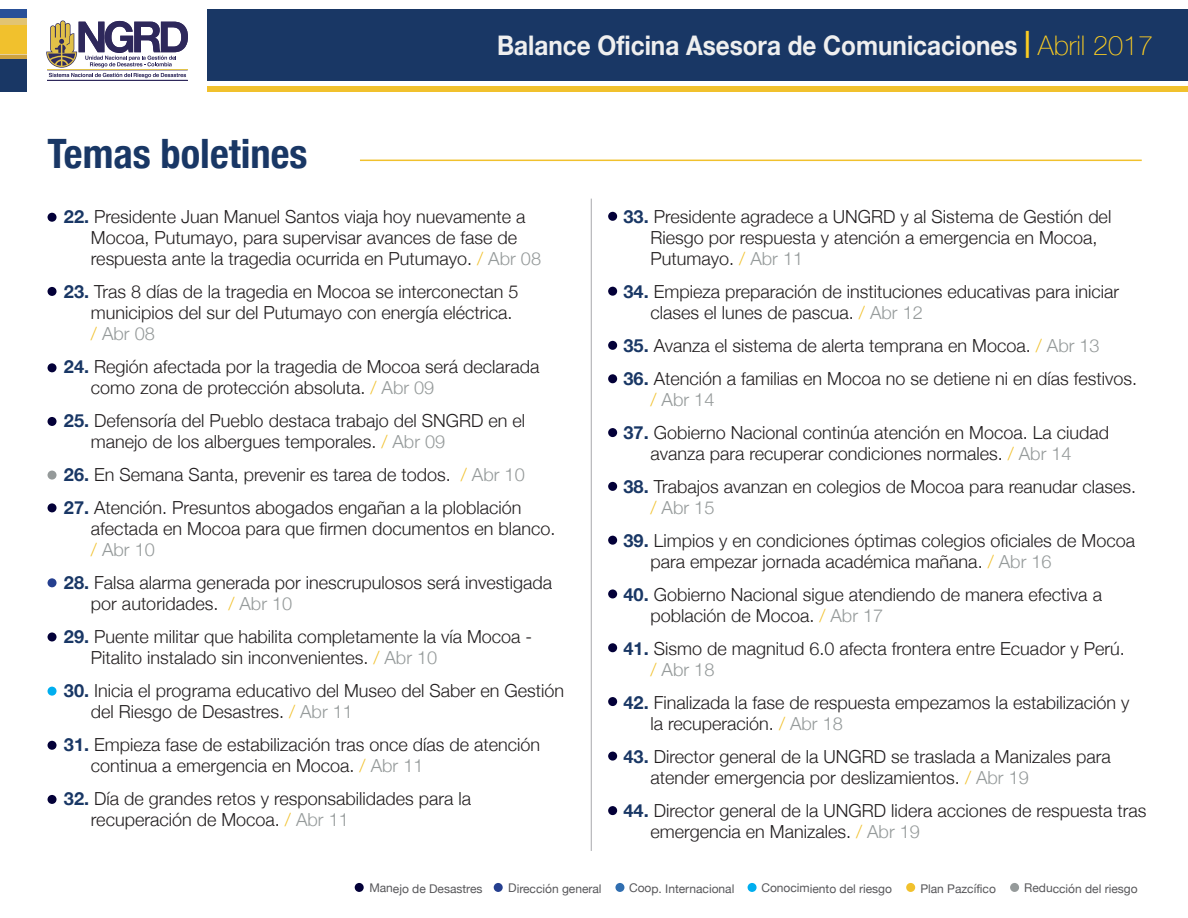
<style>
.page{position:relative;width:1188px;height:918px;background:#fff}
.page>*{position:absolute;margin:0;border:0;box-sizing:border-box;transform-origin:0 0}
.t1{font:700 condensed 40.5px "Helvetica Neue";color:#193765}
.t2{font:700 27px "Helvetica Neue";color:#efefef;scale:.9 1}
.t3{font:300 18px/21px "Helvetica Neue";color:#231f20}
.t4{font:12px "Helvetica Neue";letter-spacing:-.005em;color:#57575a}
.s1{color:#fdce22}
.s2{font-weight:100;color:#fdce22}
.s3{font-weight:700;color:#193765}
.s4{color:#f1c12d}
.s5{color:#959a9a}
</style>
<div class="page">
<hr style="left:360px;top:160px;width:782px;height:1px;background:#f1c12d">
<hr style="left:591px;top:199px;width:1px;height:652px;background:#a8a9ad">
<div style="left:47px;top:213px;width:10px;height:9px;background:#030038;border-radius:50%"></div>
<div style="left:47px;top:287px;width:10px;height:9px;background:#030038;border-radius:50%"></div>
<div style="left:47px;top:363px;width:10px;height:9px;background:#030038;border-radius:50%"></div>
<div style="left:47px;top:417px;width:10px;height:9px;background:#030038;border-radius:50%"></div>
<svg style="left:47px;top:503px;width:10px;height:10px"></svg>
<svg style="left:47px;top:632px;width:10px;height:10px"></svg>
<div style="left:47px;top:741px;width:10px;height:9px;background:#030038;border-radius:50%"></div>
<div style="left:47px;top:795px;width:10px;height:9px;background:#030038;border-radius:50%"></div>
<svg style="left:47px;top:470px;width:10px;height:10px"></svg>
<div style="left:47px;top:578px;width:10px;height:9px;background:#253f8f;border-radius:50%"></div>
<svg style="left:47px;top:686px;width:10px;height:10px"></svg>
<div style="left:608px;top:212px;width:9px;height:9px;background:#030038;border-radius:50%"></div>
<div style="left:608px;top:287px;width:9px;height:9px;background:#030038;border-radius:50%"></div>
<div style="left:608px;top:341px;width:9px;height:9px;background:#030038;border-radius:50%"></div>
<div style="left:608px;top:374px;width:9px;height:9px;background:#030038;border-radius:50%"></div>
<div style="left:608px;top:428px;width:9px;height:9px;background:#030038;border-radius:50%"></div>
<div style="left:608px;top:482px;width:9px;height:9px;background:#030038;border-radius:50%"></div>
<div style="left:608px;top:536px;width:9px;height:9px;background:#030038;border-radius:50%"></div>
<div style="left:608px;top:589px;width:9px;height:10px;background:#030038;border-radius:50%"></div>
<div style="left:608px;top:643px;width:9px;height:9px;background:#030038;border-radius:50%"></div>
<div style="left:608px;top:697px;width:9px;height:9px;background:#030038;border-radius:50%"></div>
<div style="left:608px;top:751px;width:9px;height:10px;background:#030038;border-radius:50%"></div>
<div style="left:608px;top:806px;width:9px;height:9px;background:#030038;border-radius:50%"></div>
<div style="left:0;top:18px;width:27px;height:9px;background:#e2c472"></div>
<svg style="left:0;top:54px;width:27px;height:6px"></svg>
<div style="left:0;top:9px;width:27px;height:9px;background:#295098"></div>
<div style="left:0;top:25px;width:27px;height:29px;background:#f1c12d"></div>
<div style="left:0;top:60px;width:27px;height:32px;background:#193765"></div>
<div style="left:207px;top:9px;width:981px;height:72px;background:#193765"></div>
<div style="left:208px;top:87px;width:980px;height:5px;background:#f1c12d"></div>
<hr style="left:47px;top:80px;width:141px;height:1px;background:#2e285b">
<svg style="left:46px;top:20px;width:142px;height:58px"></svg>
<div style="left:494px;top:883px;width:9px;height:9px;background:#253f8f;border-radius:50%"></div>
<div style="left:615px;top:883px;width:10px;height:9px;background:#306eb0;border-radius:50%"></div>
<div style="left:355px;top:883px;width:9px;height:9px;background:#030038;border-radius:50%"></div>
<div style="left:906px;top:883px;width:9px;height:9px;background:#f1c12d;border-radius:50%"></div>
<div style="left:747px;top:883px;width:10px;height:9px;background:#00aeef;border-radius:50%"></div>
<div style="left:1010px;top:883px;width:9px;height:9px;background:#959a9a;border-radius:50%"></div>
<h1 class="t1" style="left:48px;top:120px;width:261px">Temas boletines</h1>
<h2 class="t2" style="left:497px;top:25px;width:730px">Balance Oficina Asesora de Comunicaciones <span class="s1">|</span> <span class="s2">Abril 2017</span></h2>
<p class="t3" style="left:91px;top:205px;width:452px;text-indent:-27px"><span class="s3">22.</span> Presidente Juan Manuel Santos viaja hoy nuevamente a<br>Mocoa, Putumayo, para supervisar avances de fase de respuesta ante la tragedia ocurrida en Putumayo. <span class="s4">/</span> <span class="s5">Abr 08</span></p>
<p class="t3" style="left:91px;top:280px;width:429px;text-indent:-27px"><span class="s3">23.</span> Tras 8 días de la tragedia en Mocoa se interconectan 5 municipios del sur del Putumayo con energía eléctrica. <span class="s4">/</span> <span class="s5">Abr 08</span></p>
<p class="t3" style="left:91px;top:355px;width:450px;text-indent:-27px"><span class="s3">24.</span> Región afectada por la tragedia de Mocoa será declarada como zona de protección absoluta. <span class="s4">/</span> <span class="s5">Abr 09</span></p>
<p class="t3" style="left:91px;top:409px;width:436px;text-indent:-27px"><span class="s3">25.</span> Defensoría del Pueblo destaca trabajo del SNGRD en el manejo de los albergues temporales. <span class="s4">/</span> <span class="s5">Abr 09</span></p>
<p class="t3" style="left:64px;top:463px;width:462px"><span class="s3">26.</span> En Semana Santa, prevenir es tarea de todos. <span class="s4">/</span> <span class="s5">Abr 10</span></p>
<p class="t3" style="left:91px;top:496px;width:466px;text-indent:-27px"><span class="s3">27.</span> Atención. Presuntos abogados engañan a la ploblación afectada en Mocoa para que firmen documentos en blanco. <span class="s4">/</span> <span class="s5">Abr 10</span></p>
<p class="t3" style="left:91px;top:571px;width:463px;text-indent:-27px"><span class="s3">28.</span> Falsa alarma generada por inescrupulosos será investigada por autoridades. <span class="s4">/</span> <span class="s5">Abr 10</span></p>
<p class="t3" style="left:91px;top:625px;width:443px;text-indent:-27px"><span class="s3">29.</span> Puente militar que habilita completamente la vía Mocoa -<br>Pitalito instalado sin inconvenientes. <span class="s4">/</span> <span class="s5">Abr 10</span></p>
<p class="t3" style="left:91px;top:679px;width:475px;text-indent:-27px"><span class="s3">30.</span> Inicia el programa educativo del Museo del Saber en Gestión del Riesgo de Desastres. <span class="s4">/</span> <span class="s5">Abr 11</span></p>
<p class="t3" style="left:91px;top:733px;width:451px;text-indent:-27px"><span class="s3">31.</span> Empieza fase de estabilización tras once días de atención continua a emergencia en Mocoa. <span class="s4">/</span> <span class="s5">Abr 11</span></p>
<p class="t3" style="left:91px;top:787px;width:382px;text-indent:-27px"><span class="s3">32.</span> Día de grandes retos y responsabilidades para la recuperación de Mocoa. <span class="s4">/</span> <span class="s5">Abr 11</span></p>
<p class="t3" style="left:651px;top:205px;width:462px;text-indent:-27px"><span class="s3">33.</span> Presidente agradece a UNGRD y al Sistema de Gestión del<br>Riesgo por respuesta y atención a emergencia en Mocoa,<br>Putumayo. <span class="s4">/</span> <span class="s5">Abr 11</span></p>
<p class="t3" style="left:651px;top:280px;width:470px;text-indent:-27px"><span class="s3">34.</span> Empieza preparación de instituciones educativas para iniciar clases el lunes de pascua. <span class="s4">/</span> <span class="s5">Abr 12</span></p>
<p class="t3" style="left:624px;top:334px;width:478px"><span class="s3">35.</span> Avanza el sistema de alerta temprana en Mocoa. <span class="s4">/</span> <span class="s5">Abr 13</span></p>
<p class="t3" style="left:651px;top:367px;width:488px;text-indent:-27px"><span class="s3">36.</span> Atención a familias en Mocoa no se detiene ni en días festivos. <span class="s4">/</span> <span class="s5">Abr 14</span></p>
<p class="t3" style="left:624px;top:421px;width:487px;text-align:center"><span class="s3">37.</span> Gobierno Nacional continúa atención en Mocoa. La ciudad avanza para recuperar condiciones normales. <span class="s4">/</span> <span class="s5">Abr 14</span></p>
<p class="t3" style="left:651px;top:475px;width:487px;text-indent:-27px"><span class="s3">38.</span> Trabajos avanzan en colegios de Mocoa para reanudar clases. <span class="s4">/</span> <span class="s5">Abr 15</span></p>
<p class="t3" style="left:651px;top:529px;width:486px;text-indent:-27px"><span class="s3">39.</span> Limpios y en condiciones óptimas colegios oficiales de Mocoa para empezar jornada académica mañana. <span class="s4">/</span> <span class="s5">Abr 16</span></p>
<p class="t3" style="left:651px;top:583px;width:453px;text-indent:-27px"><span class="s3">40.</span> Gobierno Nacional sigue atendiendo de manera efectiva a población de Mocoa. <span class="s4">/</span> <span class="s5">Abr 17</span></p>
<p class="t3" style="left:651px;top:637px;width:476px;text-indent:-27px"><span class="s3">41.</span> Sismo de magnitud 6.0 afecta frontera entre Ecuador y Perú. <span class="s4">/</span> <span class="s5">Abr 18</span></p>
<p class="t3" style="left:651px;top:691px;width:481px;text-indent:-27px"><span class="s3">42.</span> Finalizada la fase de respuesta empezamos la estabilización y la recuperación. <span class="s4">/</span> <span class="s5">Abr 18</span></p>
<p class="t3" style="left:651px;top:745px;width:462px;text-indent:-27px"><span class="s3">43.</span> Director general de la UNGRD se traslada a Manizales para atender emergencia por deslizamientos. <span class="s4">/</span> <span class="s5">Abr 19</span></p>
<p class="t3" style="left:651px;top:799px;width:497px;text-indent:-27px"><span class="s3">44.</span> Director general de la UNGRD lidera acciones de respuesta tras emergencia en Manizales. <span class="s4">/</span> <span class="s5">Abr 19</span></p>
<p class="t4" style="left:369px;top:880px;width:115px">Manejo de Desastres</p>
<p class="t4" style="left:508px;top:880px;width:95px">Dirección general</p>
<p class="t4" style="left:629px;top:880px;width:107px">Coop. Internacional</p>
<p class="t4" style="left:761px;top:880px;width:132px">Conocimiento del riesgo</p>
<p class="t4" style="left:920px;top:880px;width:77px">Plan Pazcífico</p>
<p class="t4" style="left:1024px;top:880px;width:115px">Reducción del riesgo</p>
</div>
